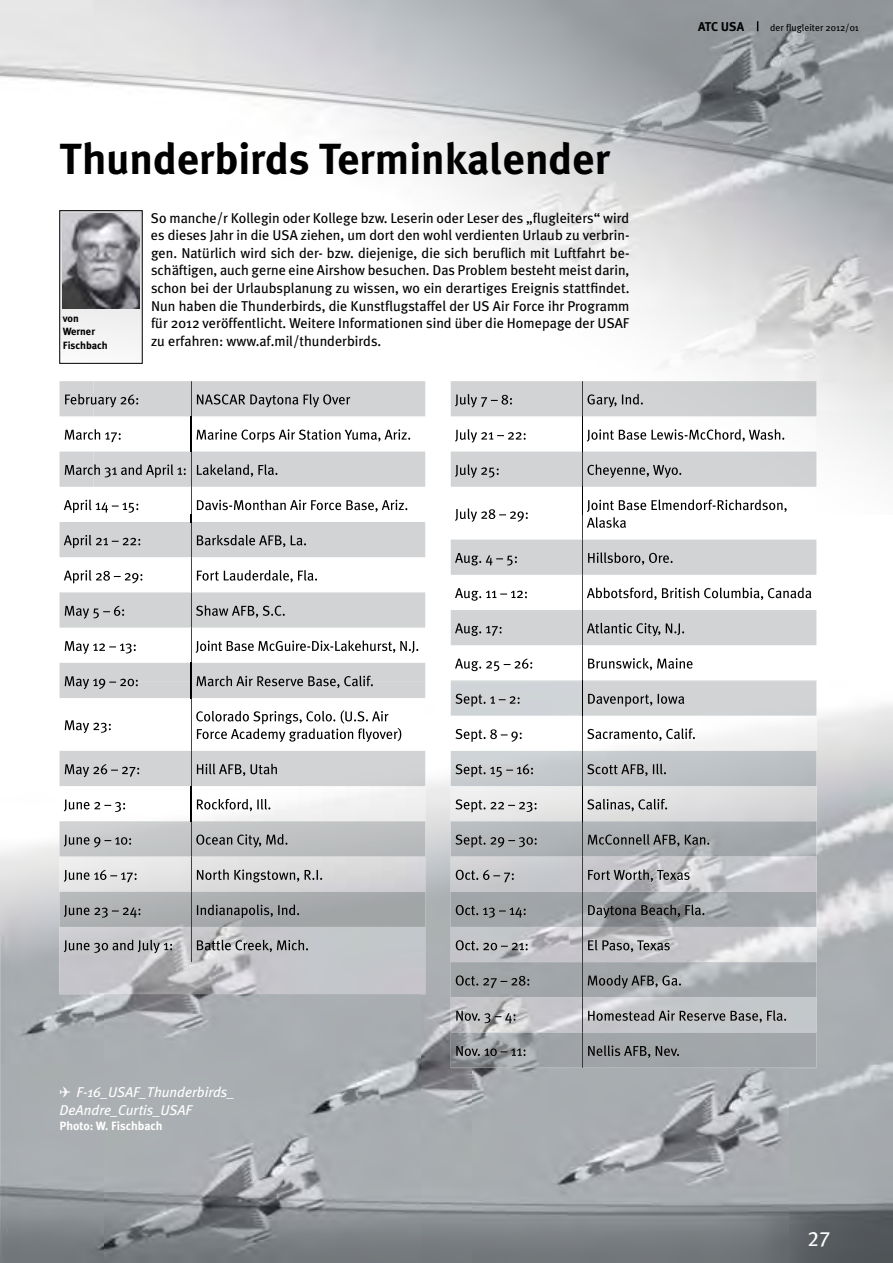
<style>
.page{position:relative;width:893px;height:1263px;background:#fff}
.page>*{position:absolute;margin:0;border:0;box-sizing:border-box;transform-origin:0 0}
.t1{font:700 43.5px "Meta Plus";color:#000}
.t2{font:21px "Meta Plus Book Caps";color:#fff}
.t3{font:14.25px/17.5px "Meta Plus";color:#000;text-align:justify}
.t4{font:italic 14.25px/17.5px "Meta Plus";color:#fff}
.t5{font:700 12.75px "Meta Plus";color:#000}
.t6{font:700 12px "Meta Plus";color:#fff}
.t7{font:700 10.5px/13.5px "Meta Plus";color:#000}
.t8{font:9.75px "Meta Plus";color:#000}
</style>
<div class="page">
<img style="left:0;top:0;width:94px;height:682px">
<img style="left:425px;top:412px;width:26px;height:270px">
<img style="left:0;top:682px;width:104px;height:581px">
<img style="left:421px;top:682px;width:51px;height:581px">
<img style="left:789px;top:682px;width:104px;height:581px">
<img style="left:104px;top:994px;width:317px;height:269px">
<img style="left:472px;top:1068px;width:317px;height:195px">
<img style="left:892px;top:0;width:1px;height:514px">
<img style="left:94px;top:0;width:799px;height:412px">
<svg style="left:62px;top:212px;width:78px;height:149px"></svg>
<img style="left:63px;top:214px;width:76px;height:94px">
<img style="left:60px;top:416px;width:131px;height:247px">
<img style="left:60px;top:698px;width:156px;height:296px">
<img style="left:262px;top:698px;width:163px;height:53px">
<img style="left:216px;top:927px;width:209px;height:67px">
<img style="left:94px;top:416px;width:331px;height:98px">
<img style="left:192px;top:487px;width:233px;height:27px">
<img style="left:192px;top:786px;width:233px;height:106px">
<img style="left:451px;top:511px;width:365px;height:240px">
<img style="left:451px;top:381px;width:365px;height:106px">
<img style="left:451px;top:540px;width:365px;height:142px">
<div style="left:608px;top:682px;width:208px;height:34px;background:#d1d3d4"></div>
<img style="left:451px;top:680px;width:131px;height:2px">
<img style="left:451px;top:682px;width:157px;height:386px">
<img style="left:607px;top:751px;width:209px;height:317px">
<img style="left:582px;top:417px;width:1px;height:70px">
<img style="left:582px;top:541px;width:1px;height:139px">
<svg style="left:582px;top:487px;width:1px;height:54px"></svg>
<img style="left:582px;top:717px;width:1px;height:34px">
<img style="left:582px;top:752px;width:1px;height:210px">
<img style="left:582px;top:962px;width:1px;height:106px">
<img style="left:455px;top:394px;width:57px;height:13px">
<img style="left:587px;top:394px;width:57px;height:13px">
<img style="left:455px;top:429px;width:71px;height:14px">
<img style="left:587px;top:429px;width:198px;height:13px">
<img style="left:455px;top:464px;width:44px;height:14px">
<img style="left:587px;top:464px;width:95px;height:14px">
<img style="left:455px;top:514px;width:73px;height:8px">
<img style="left:455px;top:508px;width:73px;height:6px">
<img style="left:587px;top:499px;width:200px;height:13px">
<img style="left:587px;top:517px;width:39px;height:11px">
<img style="left:455px;top:553px;width:62px;height:12px">
<img style="left:588px;top:552px;width:85px;height:13px">
<img style="left:455px;top:588px;width:72px;height:13px">
<img style="left:587px;top:587px;width:225px;height:13px">
<img style="left:455px;top:623px;width:47px;height:13px">
<img style="left:587px;top:623px;width:98px;height:13px">
<img style="left:455px;top:658px;width:77px;height:13px">
<img style="left:588px;top:658px;width:105px;height:12px">
<img style="left:455px;top:694px;width:65px;height:13px">
<img style="left:588px;top:694px;width:97px;height:13px">
<img style="left:455px;top:729px;width:67px;height:13px">
<img style="left:587px;top:728px;width:109px;height:13px">
<img style="left:455px;top:764px;width:78px;height:13px">
<img style="left:587px;top:764px;width:80px;height:12px">
<img style="left:455px;top:799px;width:82px;height:13px">
<img style="left:587px;top:799px;width:81px;height:12px">
<img style="left:455px;top:834px;width:82px;height:13px">
<img style="left:588px;top:834px;width:122px;height:12px">
<img style="left:456px;top:870px;width:58px;height:12px">
<img style="left:588px;top:869px;width:102px;height:13px">
<img style="left:456px;top:905px;width:70px;height:13px">
<img style="left:588px;top:904px;width:117px;height:14px">
<img style="left:456px;top:940px;width:72px;height:10px">
<img style="left:588px;top:940px;width:82px;height:12px">
<img style="left:456px;top:975px;width:73px;height:13px">
<img style="left:588px;top:975px;width:94px;height:13px">
<img style="left:456px;top:1011px;width:59px;height:12px">
<img style="left:588px;top:1010px;width:199px;height:13px">
<img style="left:456px;top:1046px;width:69px;height:10px">
<img style="left:588px;top:1045px;width:92px;height:13px">
<div style="left:60px;top:381px;width:365px;height:35px;background:#d1d3d4"></div>
<div style="left:60px;top:452px;width:365px;height:35px;background:#d1d3d4"></div>
<div style="left:60px;top:522px;width:365px;height:35px;background:#d1d3d4"></div>
<div style="left:60px;top:592px;width:365px;height:36px;background:#d1d3d4"></div>
<div style="left:60px;top:663px;width:365px;height:35px;background:#d1d3d4"></div>
<div style="left:60px;top:751px;width:365px;height:35px;background:#d1d3d4"></div>
<img style="left:60px;top:821px;width:365px;height:35px">
<img style="left:60px;top:892px;width:365px;height:35px">
<img style="left:191px;top:417px;width:1px;height:70px">
<svg style="left:191px;top:487px;width:1px;height:35px"></svg>
<img style="left:191px;top:522px;width:1px;height:70px">
<img style="left:191px;top:592px;width:1px;height:71px">
<svg style="left:191px;top:663px;width:1px;height:35px"></svg>
<img style="left:191px;top:698px;width:1px;height:53px">
<img style="left:191px;top:752px;width:1px;height:210px">
<img style="left:65px;top:394px;width:29px;height:13px">
<img style="left:94px;top:394px;width:44px;height:13px">
<img style="left:197px;top:394px;width:153px;height:13px">
<img style="left:65px;top:429px;width:29px;height:13px">
<img style="left:94px;top:429px;width:27px;height:13px">
<img style="left:197px;top:429px;width:214px;height:14px">
<img style="left:65px;top:464px;width:29px;height:14px">
<img style="left:94px;top:464px;width:92px;height:14px">
<img style="left:197px;top:464px;width:81px;height:13px">
<img style="left:64px;top:500px;width:30px;height:13px">
<img style="left:94px;top:500px;width:44px;height:13px">
<img style="left:197px;top:500px;width:211px;height:12px">
<img style="left:64px;top:535px;width:76px;height:13px">
<img style="left:197px;top:535px;width:110px;height:12px">
<img style="left:64px;top:570px;width:78px;height:13px">
<img style="left:197px;top:570px;width:120px;height:12px">
<img style="left:65px;top:606px;width:59px;height:13px">
<img style="left:196px;top:605px;width:90px;height:13px">
<img style="left:65px;top:641px;width:71px;height:13px">
<img style="left:196px;top:640px;width:223px;height:13px">
<img style="left:65px;top:676px;width:73px;height:6px">
<img style="left:65px;top:682px;width:73px;height:7px">
<img style="left:197px;top:676px;width:177px;height:6px">
<img style="left:197px;top:682px;width:177px;height:6px">
<img style="left:65px;top:720px;width:46px;height:13px">
<img style="left:196px;top:710px;width:193px;height:14px">
<img style="left:197px;top:728px;width:206px;height:14px">
<img style="left:65px;top:764px;width:74px;height:13px">
<img style="left:197px;top:764px;width:81px;height:12px">
<img style="left:64px;top:799px;width:61px;height:13px">
<img style="left:197px;top:799px;width:74px;height:12px">
<img style="left:64px;top:835px;width:67px;height:12px">
<img style="left:196px;top:834px;width:92px;height:13px">
<img style="left:64px;top:870px;width:73px;height:12px">
<img style="left:197px;top:869px;width:126px;height:13px">
<img style="left:64px;top:905px;width:76px;height:13px">
<img style="left:197px;top:904px;width:103px;height:14px">
<img style="left:64px;top:940px;width:108px;height:13px">
<img style="left:197px;top:940px;width:112px;height:12px">
<h1 class="t1" style="left:60px;top:134px;width:552px">Thunderbirds Terminkalender</h1>
<p class="t7" style="left:63px;top:311px;width:46px">von<br>Werner<br>Fischbach</p>
<p class="t3" style="left:151px;top:209px;width:480px">So manche/r Kollegin oder Kollege bzw. Leserin oder Leser des „flugleiters“ wird es dieses Jahr in die USA ziehen, um dort den wohl verdienten Urlaub zu verbrin&shy;gen. Natürlich wird sich der- bzw. diejenige, die sich beruflich mit Luftfahrt be&shy;schäftigen, auch gerne eine Airshow besuchen. Das Problem besteht meist darin, schon bei der Urlaubsplanung zu wissen, wo ein derartiges Ereignis stattfindet.<br>Nun haben die Thunderbirds, die Kunstflugstaffel der US Air Force ihr Programm für 2012 veröffentlicht. Weitere Informationen sind über die Homepage der USAF zu erfahren: www.af.mil/thunderbirds.</p>
<p class="t5" style="left:698px;top:19px;width:48px">ATC USA</p>
<p class="t8" style="left:770px;top:22px;width:90px">der flugleiter 2012/01</p>
<p class="t4" style="left:60px;top:1083px;width:178px">✈ F-16_USAF_Thunderbirds_<br>DeAndre_Curtis_USAF</p>
<p class="t6" style="left:60px;top:1118px;width:105px">Photo: W. Fischbach</p>
<h2 class="t2" style="left:808px;top:1226px;width:24px">27</h2>
</div>
